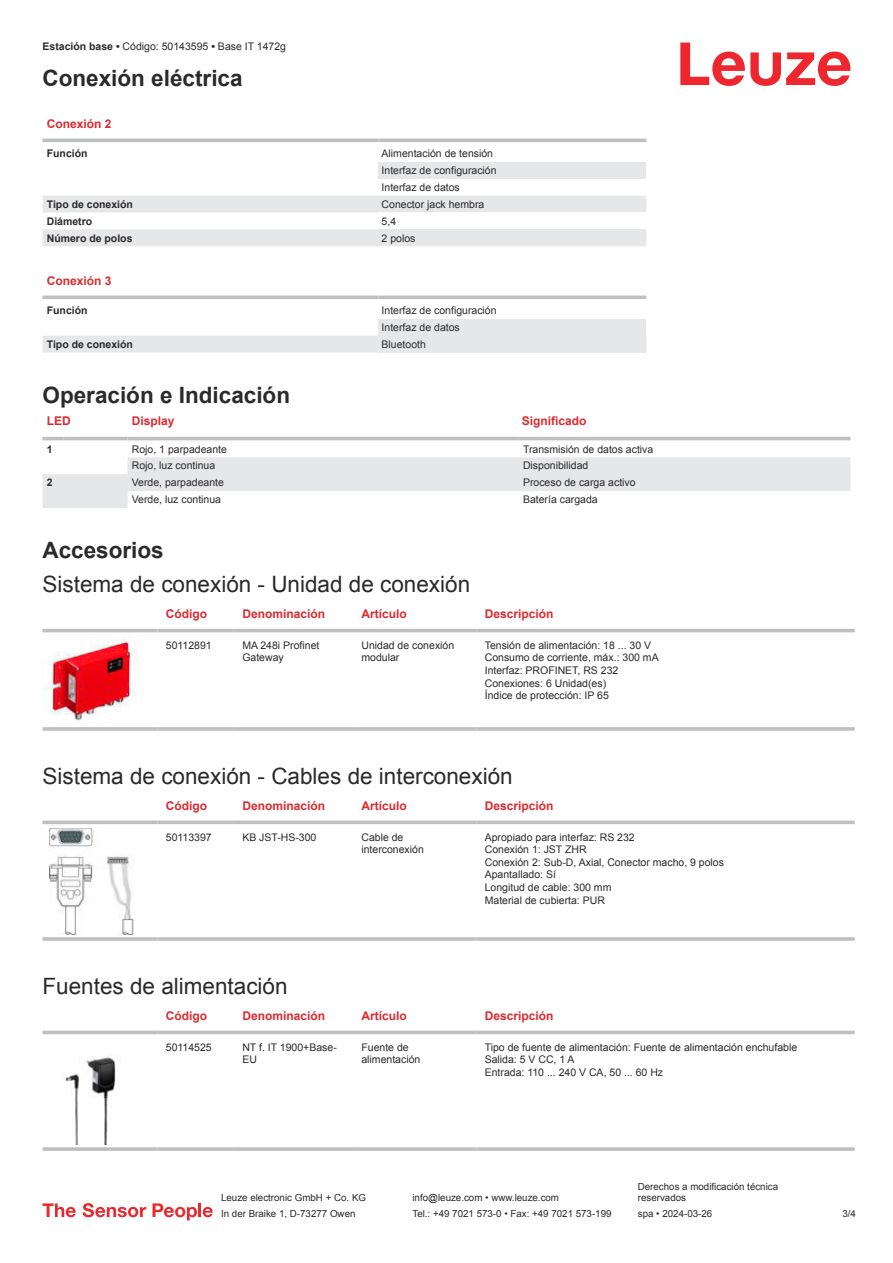
<style>
.page{position:relative;width:893px;height:1263px;background:#fff}
.page>*{position:absolute;margin:0;border:0;box-sizing:border-box;transform-origin:0 0}
.t1{font:22.5px "Arial";color:#2b292a}
.t2{font:700 22.5px "Arial";color:#2b292a}
.t3{font:700 12px "Arial";color:#db2a30}
.t4{font:10.5px/12.6px "Arial";color:#2b292a}
.t5{font:700 10.5px "Arial";color:#2b292a}
.t6{font:9.75px/11.7px "Arial";color:#2b292a}
.s1{font-weight:700}
</style>
<div class="page">
<svg style="left:680px;top:43px;width:170px;height:43px"></svg>
<svg style="left:43px;top:138px;width:603px;height:1px"></svg>
<hr style="left:43px;top:139px;width:335px;height:3px;background:#bdbfc1">
<hr style="left:378px;top:139px;width:268px;height:3px;background:#bdbfc1">
<svg style="left:43px;top:195px;width:335px;height:51px"></svg>
<div style="left:378px;top:162px;width:268px;height:17px;background:#e6e7e9"></div>
<div style="left:378px;top:196px;width:268px;height:16px;background:#e6e7e9"></div>
<div style="left:378px;top:229px;width:268px;height:17px;background:#e6e7e9"></div>
<svg style="left:43px;top:295px;width:603px;height:58px"></svg>
<hr style="left:43px;top:296px;width:335px;height:3px;background:#bdbfc1">
<hr style="left:378px;top:296px;width:268px;height:3px;background:#bdbfc1">
<div style="left:378px;top:302px;width:268px;height:17px;background:#fff"></div>
<div style="left:378px;top:319px;width:268px;height:17px;background:#e6e7e9"></div>
<div style="left:378px;top:336px;width:268px;height:17px;background:#e6e7e9"></div>
<div style="left:43px;top:436px;width:807px;height:5px;background:#ededed"></div>
<svg style="left:43px;top:457px;width:807px;height:51px"></svg>
<hr style="left:43px;top:437px;width:21px;height:3px;background:#bdbfc1">
<hr style="left:64px;top:437px;width:64px;height:3px;background:#bdbfc1">
<hr style="left:128px;top:437px;width:391px;height:3px;background:#bdbfc1">
<hr style="left:519px;top:437px;width:331px;height:3px;background:#bdbfc1">
<svg style="left:43px;top:628px;width:812px;height:9px"></svg>
<hr style="left:43px;top:629px;width:114px;height:3px;background:#bdbfc1">
<hr style="left:157px;top:629px;width:77px;height:3px;background:#bdbfc1">
<hr style="left:234px;top:629px;width:119px;height:3px;background:#bdbfc1">
<hr style="left:353px;top:629px;width:123px;height:3px;background:#bdbfc1">
<hr style="left:476px;top:629px;width:379px;height:3px;background:#bdbfc1">
<svg style="left:43px;top:727px;width:114px;height:4px"></svg>
<hr style="left:157px;top:727px;width:77px;height:4px;background:#c5c7c9">
<svg style="left:234px;top:727px;width:119px;height:4px"></svg>
<svg style="left:353px;top:727px;width:123px;height:4px"></svg>
<hr style="left:476px;top:727px;width:379px;height:4px;background:#c5c7c9">
<img style="left:44px;top:637px;width:93px;height:85px">
<svg style="left:43px;top:824px;width:811px;height:110px"></svg>
<svg style="left:43px;top:820px;width:114px;height:4px"></svg>
<svg style="left:157px;top:820px;width:77px;height:4px"></svg>
<svg style="left:234px;top:820px;width:119px;height:4px"></svg>
<svg style="left:353px;top:820px;width:123px;height:4px"></svg>
<svg style="left:476px;top:820px;width:379px;height:4px;background:#c6c8ca"></svg>
<hr style="left:43px;top:937px;width:114px;height:4px;background:#c3c5c7">
<svg style="left:157px;top:937px;width:77px;height:4px"></svg>
<hr style="left:234px;top:937px;width:119px;height:4px;background:#c4c6c7">
<hr style="left:353px;top:937px;width:123px;height:4px;background:#c3c5c7">
<svg style="left:476px;top:937px;width:379px;height:4px;background:#c3c5c7"></svg>
<img style="left:49px;top:828px;width:84px;height:107px">
<div style="left:43px;top:1030px;width:812px;height:5px;background:#eeefef"></div>
<hr style="left:43px;top:1031px;width:114px;height:3px;background:#bdbfc1">
<hr style="left:157px;top:1031px;width:77px;height:3px;background:#bdbfc1">
<hr style="left:234px;top:1031px;width:119px;height:3px;background:#bdbfc1">
<hr style="left:353px;top:1031px;width:123px;height:3px;background:#bdbfc1">
<hr style="left:476px;top:1031px;width:379px;height:3px;background:#bdbfc1">
<svg style="left:43px;top:1147px;width:114px;height:4px"></svg>
<hr style="left:157px;top:1147px;width:77px;height:4px;background:#c7c8ca">
<hr style="left:234px;top:1147px;width:119px;height:4px;background:#bdbfc1">
<svg style="left:353px;top:1147px;width:123px;height:4px"></svg>
<hr style="left:476px;top:1147px;width:379px;height:4px;background:#c7c8ca">
<img style="left:63px;top:1057px;width:53px;height:88px">
<svg style="left:43px;top:1203px;width:33px;height:14px"></svg>
<svg style="left:83px;top:1203px;width:63px;height:14px"></svg>
<svg style="left:153px;top:1203px;width:44px;height:17px"></svg>
<hr style="left:198px;top:1203px;width:3px;height:14px;background:#ed272d">
<svg style="left:203px;top:1207px;width:10px;height:10px"></svg>
<p class="t4" style="left:43px;top:41px;width:245px"><span class="s1">Estación base •</span> Código: 50143595 <span class="s1">•</span> Base IT 1472g</p>
<h1 class="t2" style="left:43px;top:70px;width:202px">Conexión eléctrica</h1>
<p class="t3" style="left:47px;top:119px;width:66px">Conexión 2</p>
<p class="t5" style="left:47px;top:149px;width:42px">Función</p>
<p class="t4" style="left:382px;top:146px;width:116px;line-height:17px">Alimentación de tensión<br>Interfaz de configuración<br>Interfaz de datos</p>
<p class="t5" style="left:47px;top:200px;width:88px">Tipo de conexión</p>
<p class="t4" style="left:382px;top:199px;width:104px">Conector jack hembra</p>
<p class="t5" style="left:47px;top:217px;width:47px">Diámetro</p>
<p class="t4" style="left:382px;top:216px;width:16px">5,4</p>
<p class="t5" style="left:47px;top:234px;width:87px">Número de polos</p>
<p class="t4" style="left:382px;top:233px;width:35px">2 polos</p>
<p class="t3" style="left:47px;top:276px;width:66px">Conexión 3</p>
<p class="t5" style="left:47px;top:306px;width:42px">Función</p>
<p class="t4" style="left:382px;top:303px;width:116px;line-height:17px">Interfaz de configuración<br>Interfaz de datos</p>
<p class="t5" style="left:47px;top:340px;width:88px">Tipo de conexión</p>
<p class="t4" style="left:382px;top:339px;width:46px">Bluetooth</p>
<h1 class="t2" style="left:43px;top:386px;width:249px">Operación e Indicación</h1>
<p class="t3" style="left:47px;top:416px;width:25px">LED</p>
<p class="t3" style="left:132px;top:416px;width:44px">Display</p>
<p class="t3" style="left:522px;top:416px;width:66px">Significado</p>
<p class="t5" style="left:47px;top:445px;width:7px">1</p>
<p class="t4" style="left:132px;top:443px;width:97px">Rojo, 1 parpadeante</p>
<p class="t4" style="left:523px;top:443px;width:132px">Transmisión de datos activa</p>
<p class="t4" style="left:132px;top:460px;width:85px">Rojo, luz continua</p>
<p class="t4" style="left:523px;top:460px;width:67px">Disponibilidad</p>
<p class="t5" style="left:47px;top:479px;width:7px">2</p>
<p class="t4" style="left:132px;top:477px;width:94px">Verde, parpadeante</p>
<p class="t4" style="left:523px;top:477px;width:114px">Proceso de carga activo</p>
<p class="t4" style="left:132px;top:494px;width:91px">Verde, luz continua</p>
<p class="t4" style="left:523px;top:494px;width:76px">Batería cargada</p>
<h1 class="t2" style="left:43px;top:542px;width:123px">Accesorios</h1>
<h1 class="t1" style="left:43px;top:575px;width:429px">Sistema de conexión - Unidad de conexión</h1>
<p class="t3" style="left:166px;top:609px;width:43px">Código</p>
<p class="t3" style="left:242px;top:609px;width:84px">Denominación</p>
<p class="t3" style="left:361px;top:609px;width:47px">Artículo</p>
<p class="t3" style="left:485px;top:609px;width:70px">Descripción</p>
<p class="t4" style="left:166px;top:640px;width:47px">50112891</p>
<p class="t4" style="left:242px;top:640px;width:79px">MA 248i Profinet<br>Gateway</p>
<p class="t4" style="left:361px;top:640px;width:94px">Unidad de conexión modular</p>
<p class="t4" style="left:485px;top:640px;width:175px">Tensión de alimentación: 18 ... 30 V<br>Consumo de corriente, máx.: 300 mA<br>Interfaz: PROFINET, RS 232<br>Conexiones: 6 Unidad(es)<br>Índice de protección: IP 65</p>
<h1 class="t1" style="left:43px;top:767px;width:472px">Sistema de conexión - Cables de interconexión</h1>
<p class="t3" style="left:166px;top:801px;width:43px">Código</p>
<p class="t3" style="left:242px;top:801px;width:84px">Denominación</p>
<p class="t3" style="left:361px;top:801px;width:47px">Artículo</p>
<p class="t3" style="left:485px;top:801px;width:70px">Descripción</p>
<p class="t4" style="left:166px;top:831px;width:47px">50113397</p>
<p class="t4" style="left:242px;top:831px;width:76px">KB JST-HS-300</p>
<p class="t4" style="left:361px;top:831px;width:64px">Cable de interconexión</p>
<p class="t4" style="left:485px;top:831px;width:241px">Apropiado para interfaz: RS 232<br>Conexión 1: JST ZHR<br>Conexión 2: Sub-D, Axial, Conector macho, 9 polos<br>Apantallado: Sí<br>Longitud de cable: 300 mm<br>Material de cubierta: PUR</p>
<h1 class="t1" style="left:43px;top:977px;width:247px">Fuentes de alimentación</h1>
<p class="t3" style="left:166px;top:1011px;width:43px">Código</p>
<p class="t3" style="left:242px;top:1011px;width:84px">Denominación</p>
<p class="t3" style="left:361px;top:1011px;width:47px">Artículo</p>
<p class="t3" style="left:485px;top:1011px;width:70px">Descripción</p>
<p class="t4" style="left:166px;top:1042px;width:47px">50114525</p>
<p class="t4" style="left:242px;top:1042px;width:96px">NT f. IT 1900+Base-<br>EU</p>
<p class="t4" style="left:361px;top:1042px;width:60px">Fuente de alimentación</p>
<p class="t4" style="left:485px;top:1042px;width:314px">Tipo de fuente de alimentación: Fuente de alimentación enchufable<br>Salida: 5 V CC, 1 A<br>Entrada: 110 ... 240 V CA, 50 ... 60 Hz</p>
<p class="t6" style="left:221px;top:1193px;width:146px">Leuze electronic GmbH + Co. KG</p>
<p class="t6" style="left:412px;top:1193px;width:148px">info@leuze.com • www.leuze.com</p>
<p class="t6" style="left:638px;top:1181px;width:142px">Derechos a modificación técnica reservados</p>
<p class="t6" style="left:221px;top:1209px;width:136px">In der Braike 1, D-73277 Owen</p>
<p class="t6" style="left:412px;top:1209px;width:201px">Tel.: +49 7021 573-0 • Fax: +49 7021 573-199</p>
<p class="t6" style="left:638px;top:1209px;width:76px">spa • 2024-03-26</p>
<p class="t6" style="left:842px;top:1209px;width:15px">3 /4</p>
</div>
